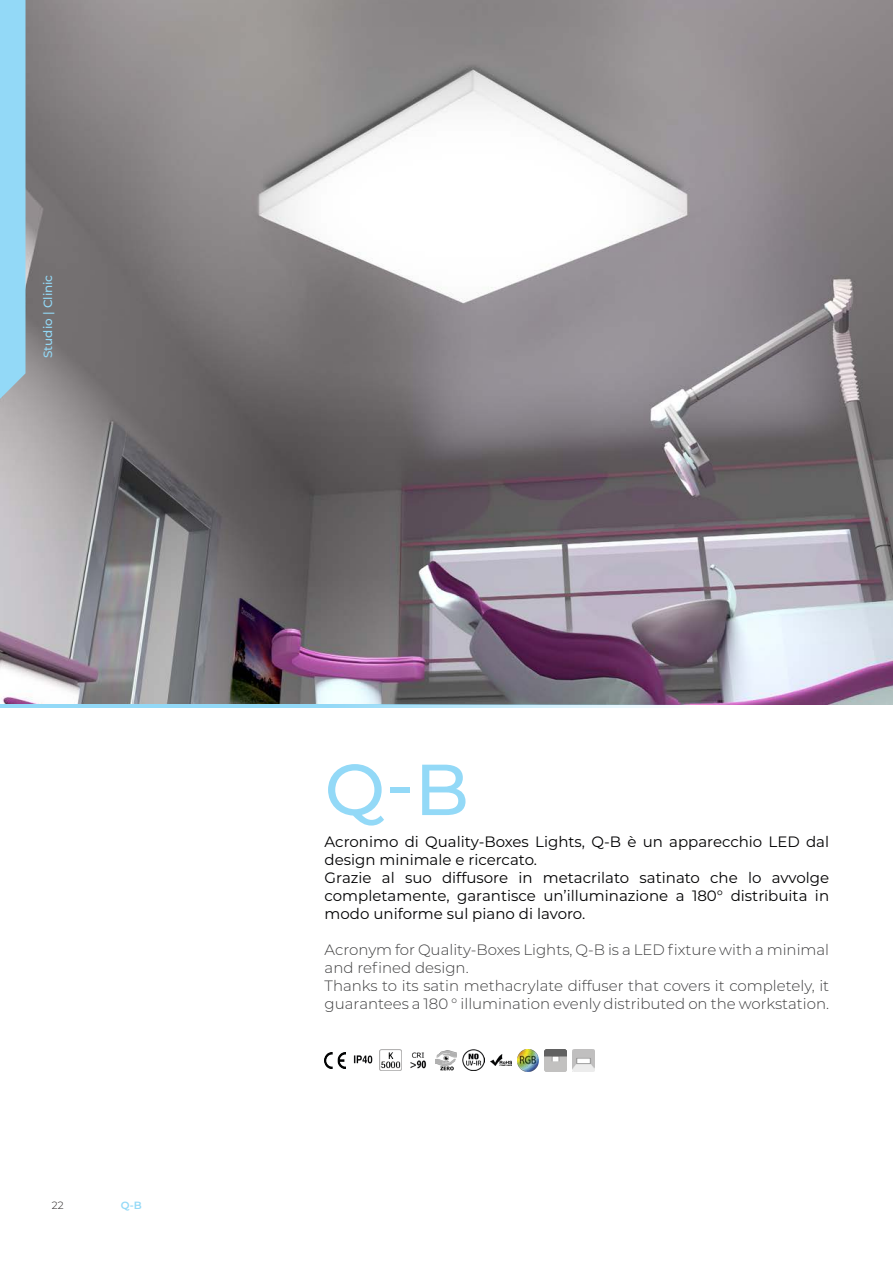
<style>
.page{position:relative;width:893px;height:1263px;background:#fff}
.page>*{position:absolute;margin:0;border:0;box-sizing:border-box;transform-origin:0 0}
.t1{font:500 72px "Montserrat";color:#93d9f7}
.Paragrafo_Prodotto{font:15px/18px "Montserrat";color:#000002}
.Paragrafo_Prodotto_E{font:300 15px/18px "Montserrat";color:#3e3e3f}
.t2{font:500 12px "Montserrat";color:#93d9f7}
.t3{font:600 10.5px "Montserrat";color:#93d9f7}
.t4{font:300 10.5px "Montserrat";color:#231f20}
</style>
<div class="page">
<img style="left:0;top:0;width:893px;height:704px">
<img style="left:380px;top:1050px;width:21px;height:21px">
<img style="left:353px;top:1055px;width:20px;height:9px">
<img style="left:463px;top:1050px;width:21px;height:21px">
<img style="left:410px;top:1052px;width:17px;height:17px">
<img style="left:435px;top:1050px;width:21px;height:21px">
<img style="left:325px;top:1053px;width:21px;height:15px">
<img style="left:490px;top:1054px;width:21px;height:12px">
<img style="left:517px;top:1050px;width:22px;height:21px">
<hr style="left:0;top:704px;width:697px;height:3px;background:#93d9f7">
<div style="left:0;top:0;width:26px;height:399px;background:#93d9f7"></div>
<img style="left:545px;top:1049px;width:21px;height:22px">
<img style="left:573px;top:1049px;width:21px;height:22px">
<p class="t2" style="left:39px;top:358px;width:85px;rotate:-90deg">Studio | Clinic</p>
<p class="t4" style="left:52px;top:1198px;width:13px">22</p>
<p class="t3" style="left:121px;top:1198px;width:22px">Q-B</p>
<p class="t1" style="left:325px;top:739px;width:146px">Q-B</p>
<p class="Paragrafo_Prodotto" style="left:325px;top:832px;width:506px">Acronimo di Quality-Boxes Lights, Q-B è un apparecchio LED dal design minimale e ricercato.</p>
<p class="Paragrafo_Prodotto" style="left:325px;top:868px;width:506px;text-align:justify">Grazie al suo diffusore in metacrilato satinato che lo avvolge completamente, garantisce un’illuminazione a 180° distribuita in modo uniforme sul piano di lavoro.</p>
<p class="Paragrafo_Prodotto_E" style="left:325px;top:940px;width:506px">Acronym for Quality-Boxes Lights, Q-B is a LED fixture with a minimal and refined design.</p>
<p class="Paragrafo_Prodotto_E" style="left:325px;top:976px;width:506px">Thanks to its satin methacrylate diffuser that covers it completely, it guarantees a 180 ° illumination evenly distributed on the workstation.</p>
</div>
